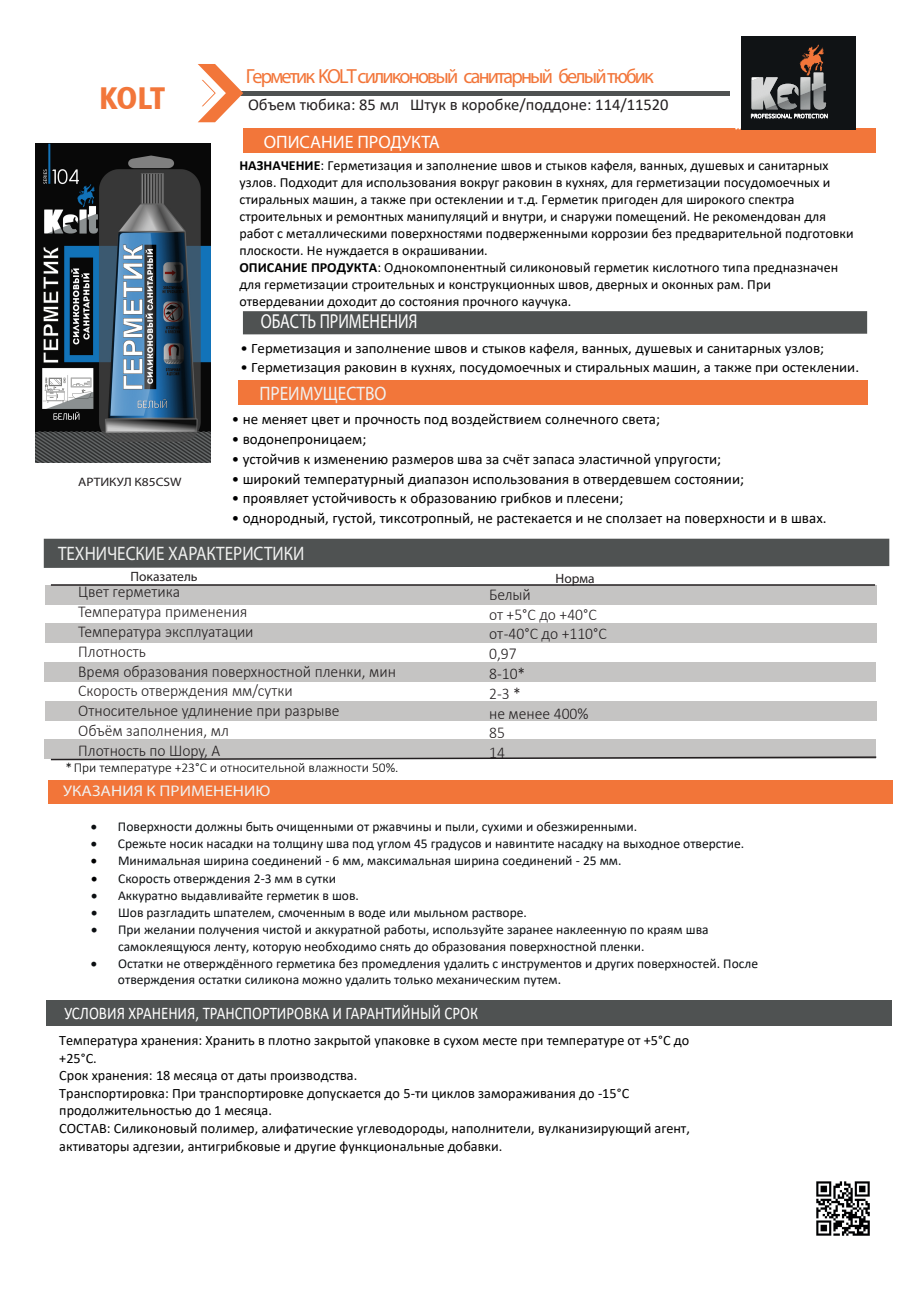
<style>
.page{position:relative;width:919px;height:1289px;background:#fff}
.page>*{position:absolute;margin:0;border:0;box-sizing:border-box;transform-origin:0 0}
.t1{font:31.5px "Humanist 777 BT Black Condensed B";color:#f2763a}
.t2{font:20.4px "Myriad Pro";letter-spacing:-.09em;color:#f27539}
.t3{font:20.25px "Myriad Pro";color:#fff;scale:.79 1}
.t4{font:19.5px "Myriad Pro";color:#f0f1f0;scale:.88 1}
.t5{font:19.5px "Myriad Pro";color:#f0f1f0;scale:.89 1}
.t6{font:18px "Myriad Pro";color:#fff}
.t7{font:17.85px "Calibri";color:#fff;scale:.84 1}
.t8{font:300 16.5px/19.8px "Calibri";color:#231f20;scale:.95 1}
.t9{font:16.5px "Calibri";color:#231f20}
.t10{font:15.45px "Myriad Pro";color:#f0f1f0;scale:1.12 1}
.t11{font:15px "Calibri";color:#000001}
.t12{font:14.4px "Calibri";color:#000001;scale:1.04 1}
.t13{font:14.25px/17.5px "Calibri";color:#000001}
.t14{font:13.95px/17.1px "Calibri";color:#000001}
.t15{font:13.5px/16.6px "Calibri";color:#0c0f12}
.t16{font:300 13.5px "Calibri";color:#000001}
.t17{font:13.5px "Myriad Pro";color:#231f20}
.t18{font:12.15px "Myriad Pro";color:#231f20;scale:1.11 1}
.s1{font-weight:700}
.s2{color:#000001}
</style>
<div class="page">
<div style="left:243px;top:128px;width:632px;height:24px;background:#f2763a"></div>
<div style="left:243px;top:311px;width:624px;height:23px;background:#4f5252"></div>
<hr style="left:226px;top:91px;width:504px;height:4px;background:#4f5252">
<svg style="left:198px;top:64px;width:45px;height:58px"></svg>
<div style="left:741px;top:37px;width:115px;height:93px;background:#101315"></div>
<svg style="left:735px;top:44px;width:92px;height:85px"></svg>
<svg style="left:44px;top:538px;width:845px;height:30px;background:#595b5b"></svg>
<div style="left:45px;top:585px;width:832px;height:19px;background:#c5c4c3"></div>
<div style="left:44px;top:662px;width:831px;height:20px;background:#c5c4c3"></div>
<div style="left:45px;top:623px;width:832px;height:19px;background:#c5c4c3"></div>
<div style="left:45px;top:702px;width:832px;height:19px;background:#c5c4c3"></div>
<div style="left:44px;top:739px;width:831px;height:20px;background:#c5c4c3"></div>
<svg style="left:50px;top:755px;width:827px;height:6px"></svg>
<hr style="left:51px;top:584px;width:824px;height:1px;background:#231f20">
<div style="left:48px;top:780px;width:844px;height:23px;background:#f27539"></div>
<div style="left:46px;top:1000px;width:845px;height:26px;background:#4f5252"></div>
<img style="left:816px;top:1181px;width:54px;height:55px">
<div style="left:238px;top:380px;width:629px;height:25px;background:#f2763a"></div>
<img style="left:35px;top:143px;width:175px;height:319px">
<h1 class="t1" style="left:99px;top:78px;width:68px">KOLT</h1>
<p class="t18" style="left:78px;top:474px;width:95px">АРТИКУЛ К85CSW</p>
<h2 class="t2" style="left:246px;top:64px;width:409px">Герметик KOLT силиконовый санитарный белый тюбик</h2>
<p class="t9" style="left:248px;top:93px;width:422px">Объем тюбика: 85 мл Штук в коробке/поддоне: 114/11520</p>
<h3 class="t6" style="left:264px;top:131px;width:177px">ОПИСАНИЕ ПРОДУКТА</h3>
<p class="t14" style="left:239px;top:156px;width:615px"><span class="s1">НАЗНАЧЕНИЕ</span>: Герметизация и заполнение швов и стыков кафеля, ванных, душевых и санитарных узлов. Подходит для использования вокруг раковин в кухнях, для герметизации посудомоечных и стиральных машин, а также при остеклении и т.д. Герметик пригоден для широкого спектра строительных и ремонтных манипуляций и внутри, и снаружи помещений. Не рекомендован для работ с металлическими поверхностями подверженными коррозии без предварительной подготовки плоскости. Не нуждается в окрашивании.<br><span class="s1">ОПИСАНИЕ ПРОДУКТА</span>: Однокомпонентный силиконовый герметик кислотного типа предназначен для герметизации строительных и конструкционных швов, дверных и оконных рам. При отвердевании доходит до состояния прочного каучука.</p>
<h3 class="t3" style="left:261px;top:308px;width:200px">ОБАСТЬ ПРИМЕНЕНИЯ</h3>
<p class="t12" style="left:240px;top:338px;width:563px">• Герметизация и заполнение швов и стыков кафеля, ванных, душевых и санитарных узлов;</p>
<p class="t12" style="left:240px;top:357px;width:596px">• Герметизация раковин в кухнях, посудомоечных и стиральных машин, а также при остеклении.</p>
<h3 class="t5" style="left:259px;top:381px;width:144px">ПРЕИМУЩЕСТВО</h3>
<p class="t11" style="left:232px;top:408px;width:429px">• не меняет цвет и прочность под воздействием солнечного света;</p>
<p class="t11" style="left:232px;top:428px;width:136px">• водонепроницаем;</p>
<p class="t11" style="left:232px;top:448px;width:491px">• устойчив к изменению размеров шва за счёт запаса эластичной упругости;</p>
<p class="t11" style="left:232px;top:468px;width:514px">• широкий температурный диапазон использования в отвердевшем состоянии;</p>
<p class="t11" style="left:232px;top:488px;width:393px">• проявляет устойчивость к образованию грибков и плесени;</p>
<p class="t11" style="left:232px;top:507px;width:596px">• однородный, густой, тиксотропный, не растекается и не сползает на поверхности и в швах.</p>
<h3 class="t4" style="left:58px;top:541px;width:281px">ТЕХНИЧЕСКИЕ ХАРАКТЕРИСТИКИ</h3>
<p class="t17" style="left:130px;top:568px;width:69px">Показатель</p>
<p class="t17" style="left:555px;top:569px;width:41px">Норма</p>
<p class="t8" style="left:78px;top:582px;width:336px">Цвет герметика<br>Температура применения<br>Температура эксплуатации<br>Плотность<br>Время образования поверхностной пленки, мин<br>Скорость отверждения мм/сутки<br>Относительное удлинение при разрыве<br>Объём заполнения, мл<br>Плотность по Шору, А</p>
<p class="t8" style="left:489px;top:584px;width:125px">Белый<br>от +5°C до +40°C от -40°C до +110°C<br>0,97<br>8-10*<br>2-3 *<br>не менее 400%<br>85<br>14</p>
<p class="t10" style="left:63px;top:781px;width:186px">УКАЗАНИЯ К ПРИМЕНЕНИЮ</p>
<p class="t16" style="left:65px;top:759px;width:334px">*При температуре +23°С и относительной влажности 50%.</p>
<p class="t15" style="left:91px;top:817px;width:547px">• Поверхности должны быть очищенными от ржавчины и пыли, сухими и обезжиренными.</p>
<p class="t15" style="left:91px;top:835px;width:654px">• Срежьте носик насадки на толщину шва под углом 45 градусов и навинтите насадку на выходное отверстие.</p>
<p class="t15" style="left:91px;top:852px;width:532px"><span class="s2">•</span> Минимальная ширина соединений - 6 мм, максимальная ширина соединений - 25 мм.</p>
<p class="t15" style="left:91px;top:869px;width:246px"><span class="s2">•</span> Скорость отверждения 2-3 мм в сутки</p>
<p class="t15" style="left:91px;top:886px;width:269px">• Аккуратно выдавливайте герметик в шов.</p>
<p class="t15" style="left:91px;top:903px;width:437px">• Шов разгладить шпателем, смоченным в воде или мыльном растворе.</p>
<p class="t15" style="left:118px;top:921px;width:592px;text-indent:-27px">• При желании получения чистой и аккуратной работы, используйте заранее наклеенную по краям шва самоклеящуюся ленту, которую необходимо снять до образования поверхностной пленки.</p>
<p class="t15" style="left:118px;top:954px;width:641px;text-indent:-27px">• Остатки не отверждённого герметика без промедления удалить с инструментов и других поверхностей. После отверждения остатки силикона можно удалить только механическим путем.</p>
<h3 class="t7" style="left:64px;top:1000px;width:494px">УСЛОВИЯ ХРАНЕНИЯ, ТРАНСПОРТИРОВКА И ГАРАНТИЙНЫЙ СРОК</h3>
<p class="t13" style="left:59px;top:1031px;width:632px">Температура хранения: Хранить в плотно закрытой упаковке в сухом месте при температуре от +5°C до +25°C.<br>Срок хранения: 18 месяца от даты производства.<br>Транспортировка: При транспортировке допускается до 5-ти циклов замораживания до -15°С продолжительностью до 1 месяца.<br>СОСТАВ: Силиконовый полимер, алифатические углеводороды, наполнители, вулканизирующий агент, активаторы адгезии, антигрибковые и другие функциональные добавки.</p>
</div>
